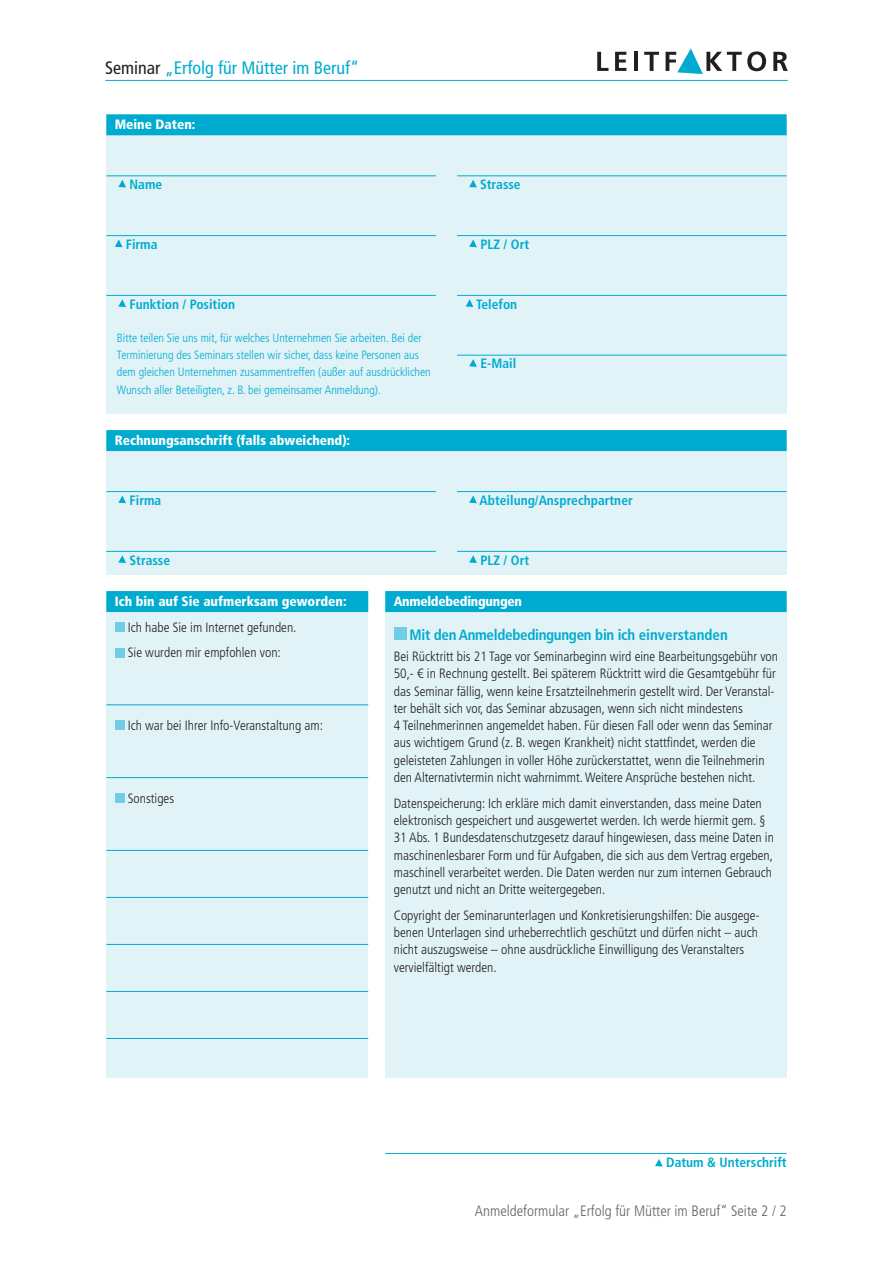
<style>
.page{position:relative;width:893px;height:1263px;background:#fff}
.page>*{position:absolute;margin:0;border:0;box-sizing:border-box;transform-origin:0 0}
.t1{font:condensed 18px "Frutiger LT Std";color:#00abd0}
.t2{font:300 condensed 15px "Frutiger LT Std";color:#636366}
.t3{font:700 condensed 15px "Frutiger LT Std";letter-spacing:-.02em;color:#00abd0}
.t4{font:300 condensed 13.5px/17.2px "Frutiger LT Std";color:#231f20}
.t5{font:700 condensed 13.5px "Frutiger LT Std";color:#00abd0}
.t6{font:900 condensed 13.5px "Frutiger LT Std";color:#fff}
.t7{font:900 condensed 13.5px "Frutiger LT Std";letter-spacing:-.02em;color:#fff}
.t8{font:300 condensed 12px/17.2px "Frutiger LT Std";color:#00abd0}
.s1{color:#231f20}
</style>
<div class="page">
<svg style="left:597px;top:52px;width:11px;height:19px"></svg>
<svg style="left:615px;top:52px;width:11px;height:19px"></svg>
<hr style="left:634px;top:52px;width:4px;height:19px;background:#231f20">
<svg style="left:644px;top:52px;width:15px;height:19px"></svg>
<svg style="left:773px;top:52px;width:15px;height:19px"></svg>
<svg style="left:666px;top:48px;width:100px;height:26px"></svg>
<hr style="left:105px;top:80px;width:683px;height:1px;background:#00abd0">
<div style="left:106px;top:119px;width:681px;height:295px;background:#e2f3f8"></div>
<div style="left:106px;top:114px;width:681px;height:21px;background:#00abd0"></div>
<hr style="left:106px;top:175px;width:330px;height:1px;background:#00abd0">
<hr style="left:106px;top:235px;width:330px;height:1px;background:#00abd0">
<hr style="left:106px;top:295px;width:330px;height:1px;background:#00abd0">
<svg style="left:118px;top:180px;width:8px;height:7px"></svg>
<svg style="left:115px;top:239px;width:8px;height:8px"></svg>
<svg style="left:118px;top:299px;width:8px;height:8px"></svg>
<hr style="left:457px;top:175px;width:330px;height:1px;background:#00abd0">
<hr style="left:457px;top:235px;width:330px;height:1px;background:#00abd0">
<hr style="left:457px;top:295px;width:330px;height:1px;background:#00abd0">
<hr style="left:457px;top:355px;width:330px;height:1px;background:#00abd0">
<svg style="left:469px;top:180px;width:8px;height:7px"></svg>
<svg style="left:469px;top:239px;width:8px;height:8px"></svg>
<svg style="left:466px;top:299px;width:7px;height:8px"></svg>
<svg style="left:469px;top:359px;width:8px;height:8px"></svg>
<div style="left:385px;top:596px;width:402px;height:482px;background:#e2f3f8"></div>
<div style="left:385px;top:591px;width:402px;height:21px;background:#00abd0"></div>
<div style="left:394px;top:627px;width:12px;height:13px;background:#70cee4"></div>
<hr style="left:385px;top:1153px;width:402px;height:1px;background:#00abd0">
<svg style="left:655px;top:1159px;width:8px;height:7px"></svg>
<div style="left:106px;top:596px;width:262px;height:482px;background:#e2f3f8"></div>
<div style="left:106px;top:591px;width:262px;height:21px;background:#00abd0"></div>
<hr style="left:106px;top:704px;width:262px;height:1px;background:#00abd0">
<hr style="left:106px;top:777px;width:262px;height:1px;background:#00abd0">
<hr style="left:106px;top:850px;width:262px;height:1px;background:#00abd0">
<hr style="left:106px;top:897px;width:262px;height:1px;background:#00abd0">
<hr style="left:106px;top:944px;width:262px;height:1px;background:#00abd0">
<hr style="left:106px;top:991px;width:262px;height:1px;background:#00abd0">
<hr style="left:106px;top:1038px;width:262px;height:1px;background:#00abd0">
<div style="left:115px;top:622px;width:10px;height:10px;background:#70cee4"></div>
<div style="left:115px;top:648px;width:10px;height:9px;background:#70cee4"></div>
<div style="left:115px;top:720px;width:10px;height:10px;background:#70cee4"></div>
<div style="left:115px;top:793px;width:10px;height:10px;background:#70cee4"></div>
<div style="left:106px;top:435px;width:681px;height:140px;background:#e2f3f8"></div>
<div style="left:106px;top:430px;width:681px;height:21px;background:#00abd0"></div>
<hr style="left:106px;top:491px;width:330px;height:1px;background:#00abd0">
<hr style="left:106px;top:551px;width:330px;height:1px;background:#00abd0">
<svg style="left:118px;top:495px;width:8px;height:8px"></svg>
<svg style="left:118px;top:555px;width:8px;height:8px"></svg>
<hr style="left:457px;top:491px;width:330px;height:1px;background:#00abd0">
<hr style="left:457px;top:551px;width:330px;height:1px;background:#00abd0">
<svg style="left:469px;top:495px;width:8px;height:8px"></svg>
<svg style="left:469px;top:555px;width:8px;height:8px"></svg>
<h1 class="t1" style="left:105px;top:57px;width:255px"><span class="s1">Seminar</span> „Erfolg für Mütter im Beruf“</h1>
<p class="t6" style="left:115px;top:116px;width:82px">Meine Daten:</p>
<p class="t5" style="left:130px;top:176px;width:34px">Name</p>
<p class="t5" style="left:126px;top:236px;width:33px">Firma</p>
<p class="t5" style="left:130px;top:296px;width:107px">Funktion / Position</p>
<p class="t8" style="left:117px;top:329px;width:315px">Bitte teilen Sie uns mit, für welches Unternehmen Sie arbeiten. Bei der Terminierung des Seminars stellen wir sicher, dass keine Personen aus dem gleichen Unternehmen zusammentreffen (außer auf ausdrücklichen Wunsch aller Beteiligten, z. B. bei gemeinsamer Anmeldung).</p>
<p class="t6" style="left:115px;top:432px;width:237px">Rechnungsanschrift (falls abweichend):</p>
<p class="t5" style="left:130px;top:492px;width:33px">Firma</p>
<p class="t5" style="left:130px;top:552px;width:42px">Strasse</p>
<p class="t5" style="left:480px;top:176px;width:42px">Strasse</p>
<p class="t5" style="left:480px;top:236px;width:50px">PLZ / Ort</p>
<p class="t5" style="left:476px;top:296px;width:43px">Telefon</p>
<p class="t5" style="left:480px;top:356px;width:37px">E-Mail</p>
<p class="t5" style="left:480px;top:492px;width:155px">Abteilung/Ansprechpartner</p>
<p class="t5" style="left:480px;top:552px;width:50px">PLZ / Ort</p>
<p class="t6" style="left:115px;top:593px;width:233px">Ich bin auf Sie aufmerksam geworden:</p>
<p class="t4" style="left:128px;top:614px;width:170px;line-height:25.8px">Ich habe Sie im Internet gefunden.<br>Sie wurden mir empfohlen von:</p>
<p class="t4" style="left:128px;top:717px;width:197px">Ich war bei Ihrer Info-Veranstaltung am:</p>
<p class="t4" style="left:128px;top:790px;width:48px">Sonstiges</p>
<p class="t7" style="left:394px;top:593px;width:130px">Anmeldebedingungen</p>
<p class="t3" style="left:410px;top:626px;width:320px">Mit den Anmeldebedingungen bin ich einverstanden</p>
<p class="t4" style="left:394px;top:648px;width:386px">Bei Rücktritt bis 21 Tage vor Seminarbeginn wird eine Bearbeitungsgebühr von 50,- € in Rechnung gestellt. Bei späterem Rücktritt wird die Gesamtgebühr für das Seminar fällig, wenn keine Ersatzteilnehmerin gestellt wird. Der Veranstal&shy;ter behält sich vor, das Seminar abzusagen, wenn sich nicht mindestens<br>4 Teilnehmerinnen angemeldet haben. Für diesen Fall oder wenn das Seminar aus wichtigem Grund (z. B. wegen Krankheit) nicht stattfindet, werden die geleisteten Zahlungen in voller Höhe zurückerstattet, wenn die Teilnehmerin den Alternativtermin nicht wahrnimmt. Weitere Ansprüche bestehen nicht.</p>
<p class="t4" style="left:394px;top:795px;width:382px">Datenspeicherung: Ich erkläre mich damit einverstanden, dass meine Daten elektronisch gespeichert und ausgewertet werden. Ich werde hiermit gem. § 31 Abs. 1 Bundesdatenschutzgesetz darauf hingewiesen, dass meine Daten in maschinenlesbarer Form und für Aufgaben, die sich aus dem Vertrag ergeben, maschinell verarbeitet werden. Die Daten werden nur zum internen Gebrauch genutzt und nicht an Dritte weitergegeben.</p>
<p class="t4" style="left:394px;top:907px;width:367px">Copyright der Seminarunterlagen und Konkretisierungshilfen: Die ausgege&shy;benen Unterlagen sind urheberrechtlich geschützt und dürfen nicht – auch nicht auszugsweise – ohne ausdrückliche Einwilligung des Veranstalters vervielfältigt werden.</p>
<p class="t5" style="left:666px;top:1154px;width:122px">Datum &amp; Unterschrift</p>
<p class="t2" style="left:475px;top:1202px;width:313px">Anmeldeformular „Erfolg für Mütter im Beruf“ Seite 2 / 2</p>
</div>
